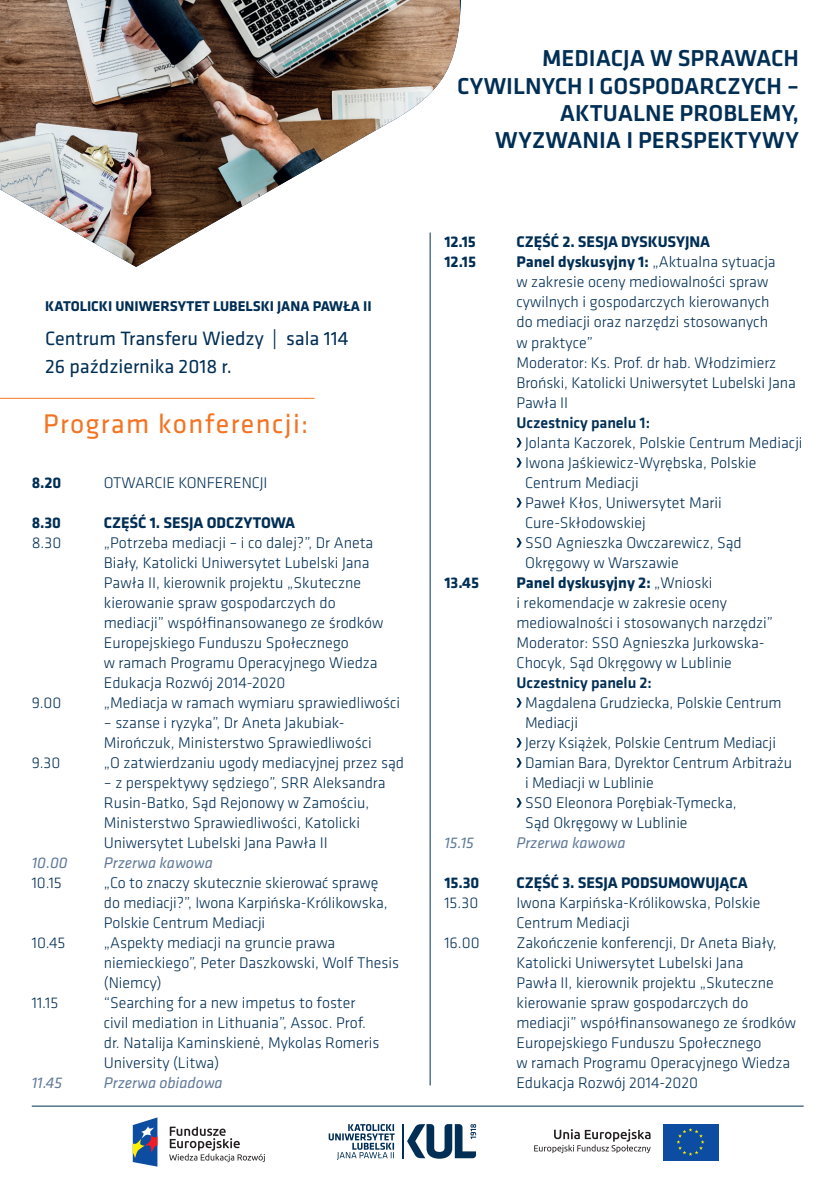
<style>
.page{position:relative;width:840px;height:1191px;background:#fff}
.page>*{position:absolute;margin:0;border:0;box-sizing:border-box;transform-origin:0 0}
.t1{font:28px "Klavika";letter-spacing:.05em;color:#f47321}
.t2{font:500 23.8px/27px "Klavika";color:#002e54;text-align:right}
.t3{font:20px/28px "Klavika";color:#002e54}
.t4{font:300 16px/20px "Klavika";color:#002e54}
.t5{font:700 16px "Klavika";letter-spacing:-.005em;color:#002e54}
.t6{font:italic 16px "Klavika";letter-spacing:-.005em;color:#617a99}
.t7{font:500 16px "Klavika";letter-spacing:-.005em;color:#002e54}
.t8{font:700 14.6px "Klavika";color:#002e54}
.s1{font-weight:700}
</style>
<div class="page">
<div style="left:662px;top:1123px;width:55px;height:37px;background:#0d4da1"></div>
<svg style="left:676px;top:1128px;width:28px;height:27px"></svg>
<svg style="left:534px;top:1129px;width:116px;height:24px"></svg>
<svg style="left:133px;top:1117px;width:24px;height:49px"></svg>
<svg style="left:169px;top:1126px;width:96px;height:36px"></svg>
<hr style="left:402px;top:1124px;width:2px;height:34px;background:#002e54">
<svg style="left:407px;top:1124px;width:69px;height:34px"></svg>
<svg style="left:328px;top:1124px;width:66px;height:36px"></svg>
<hr style="left:32px;top:1105px;width:771px;height:1px;background:#002e54">
<img style="left:0;top:0;width:459px;height:267px">
<svg style="left:516px;top:438px;width:5px;height:9px"></svg>
<svg style="left:516px;top:458px;width:5px;height:9px"></svg>
<svg style="left:516px;top:498px;width:5px;height:9px"></svg>
<svg style="left:516px;top:538px;width:5px;height:9px"></svg>
<svg style="left:516px;top:698px;width:5px;height:9px"></svg>
<svg style="left:516px;top:738px;width:5px;height:9px"></svg>
<svg style="left:516px;top:758px;width:5px;height:9px"></svg>
<svg style="left:516px;top:798px;width:5px;height:9px"></svg>
<hr style="left:0;top:398px;width:314px;height:1px;background:#f47921">
<hr style="left:429px;top:232px;width:1px;height:853px;background:#002e54">
<p class="t8" style="left:45px;top:296px;width:328px">KATOLICKI UNIWERSYTET LUBELSKI JANA PAWŁA II</p>
<p class="t3" style="left:45px;top:324px;width:305px">Centrum Transferu Wiedzy | sala 114<br>26 października 2018 r.</p>
<h1 class="t1" style="left:43px;top:405px;width:266px">Program konferencji:</h1>
<p class="t5" style="left:32px;top:470px;width:31px">8.20</p>
<p class="t4" style="left:104px;top:472px;width:165px">OTWARCIE KONFERENCJI</p>
<p class="t5" style="left:32px;top:510px;width:31px">8.30</p>
<p class="t5" style="left:104px;top:510px;width:193px">CZĘŚĆ 1. SESJA ODCZYTOWA</p>
<p class="t4" style="left:32px;top:532px;width:31px">8.30</p>
<p class="t4" style="left:104px;top:532px;width:281px">„Potrzeba mediacji – i co dalej?”, Dr Aneta Biały, Katolicki Uniwersytet Lubelski Jana Pawła II, kierownik projektu „Skuteczne kierowanie spraw gospodarczych do mediacji” współfinansowanego ze środków Europejskiego Funduszu Społecznego<br>w ramach Programu Operacyjnego Wiedza Edukacja Rozwój 2014-2020</p>
<p class="t4" style="left:32px;top:692px;width:31px">9.00</p>
<p class="t4" style="left:104px;top:692px;width:298px">„Mediacja w ramach wymiaru sprawiedliwości</p>
<p class="t4" style="left:104px;top:712px;width:269px">– szanse i ryzyka”, Dr Aneta Jakubiak-<br>Mirończuk, Ministerstwo Sprawiedliwości</p>
<p class="t4" style="left:32px;top:752px;width:30px">9.30</p>
<p class="t4" style="left:104px;top:752px;width:301px">„O zatwierdzaniu ugody mediacyjnej przez sąd</p>
<p class="t4" style="left:104px;top:772px;width:283px">– z perspektywy sędziego”, SRR Aleksandra Rusin-Batko, Sąd Rejonowy w Zamościu, Ministerstwo Sprawiedliwości, Katolicki Uniwersytet Lubelski Jana Pawła II</p>
<p class="t6" style="left:32px;top:852px;width:37px">10.00</p>
<p class="t6" style="left:104px;top:852px;width:110px">Przerwa kawowa</p>
<p class="t4" style="left:32px;top:872px;width:32px">10.15</p>
<p class="t4" style="left:104px;top:872px;width:285px">„Co to znaczy skutecznie skierować sprawę do mediacji?”, Iwona Karpińska-Królikowska,<br>Polskie Centrum Mediacji</p>
<p class="t4" style="left:32px;top:932px;width:35px">10.45</p>
<p class="t4" style="left:104px;top:932px;width:296px">„Aspekty mediacji na gruncie prawa niemieckiego”, Peter Daszkowski, Wolf Thesis (Niemcy)</p>
<p class="t4" style="left:32px;top:992px;width:28px">11.15</p>
<p class="t4" style="left:104px;top:992px;width:277px">“Searching for a new impetus to foster civil mediation in Lithuania”, Assoc. Prof. dr. Natalija Kaminskienė, Mykolas Romeris University (Litwa)</p>
<p class="t6" style="left:32px;top:1072px;width:32px">11.45</p>
<p class="t6" style="left:104px;top:1072px;width:120px">Przerwa obiadowa</p>
<h2 class="t2" style="left:457px;top:44px;width:343px">MEDIACJA W SPRAWACH<br>CYWILNYCH I GOSPODARCZYCH –<br>AKTUALNE PROBLEMY,<br>WYZWANIA I PERSPEKTYWY</h2>
<p class="t5" style="left:444px;top:230px;width:33px">12.15</p>
<p class="t5" style="left:516px;top:230px;width:195px">CZĘŚĆ 2. SESJA DYSKUSYJNA</p>
<p class="t5" style="left:444px;top:250px;width:33px">12.15</p>
<p class="t4" style="left:516px;top:252px;width:281px"><span class="s1">Panel dyskusyjny 1:</span> „Aktualna sytuacja<br>w zakresie oceny mediowalności spraw cywilnych i gospodarczych kierowanych<br>do mediacji oraz narzędzi stosowanych<br>w praktyce”<br>Moderator: Ks. Prof. dr hab. Włodzimierz Broński, Katolicki Uniwersytet Lubelski Jana Pawła II</p>
<p class="t7" style="left:516px;top:411px;width:135px">Uczestnicy panelu 1:</p>
<p class="t4" style="left:525px;top:432px;width:279px">Jolanta Kaczorek, Polskie Centrum Mediacji<br>Iwona Jaśkiewicz-Wyrębska, Polskie<br>Centrum Mediacji<br>Paweł Kłos, Uniwersytet Marii<br>Cure-Skłodowskiej<br>SSO Agnieszka Owczarewicz, Sąd<br>Okręgowy w Warszawie</p>
<p class="t5" style="left:444px;top:570px;width:36px">13.45</p>
<p class="t4" style="left:516px;top:572px;width:258px"><span class="s1">Panel dyskusyjny 2:</span> „Wnioski<br>i rekomendacje w zakresie oceny mediowalności i stosowanych narzędzi” Moderator: SSO Agnieszka Jurkowska-Chocyk, Sąd Okręgowy w Lublinie</p>
<p class="t7" style="left:516px;top:671px;width:137px">Uczestnicy panelu 2:</p>
<p class="t4" style="left:524px;top:692px;width:268px">Magdalena Grudziecka, Polskie Centrum<br>Mediacji<br>Jerzy Książek, Polskie Centrum Mediacji<br>Damian Bara, Dyrektor Centrum Arbitrażu i Mediacji w Lublinie<br>SSO Eleonora Porębiak-Tymecka,<br>Sąd Okręgowy w Lublinie</p>
<p class="t6" style="left:444px;top:832px;width:31px">15.15</p>
<p class="t6" style="left:516px;top:832px;width:110px">Przerwa kawowa</p>
<p class="t5" style="left:444px;top:870px;width:36px">15.30</p>
<p class="t5" style="left:516px;top:870px;width:233px">CZĘŚĆ 3. SESJA PODSUMOWUJĄCA</p>
<p class="t4" style="left:444px;top:892px;width:35px">15.30</p>
<p class="t4" style="left:516px;top:892px;width:245px">Iwona Karpińska-Królikowska, Polskie<br>Centrum Mediacji</p>
<p class="t4" style="left:444px;top:932px;width:37px">16.00</p>
<p class="t4" style="left:516px;top:932px;width:281px">Zakończenie konferencji, Dr Aneta Biały, Katolicki Uniwersytet Lubelski Jana<br>Pawła II, kierownik projektu „Skuteczne kierowanie spraw gospodarczych do mediacji” współfinansowanego ze środków Europejskiego Funduszu Społecznego<br>w ramach Programu Operacyjnego Wiedza Edukacja Rozwój 2014-2020</p>
</div>
